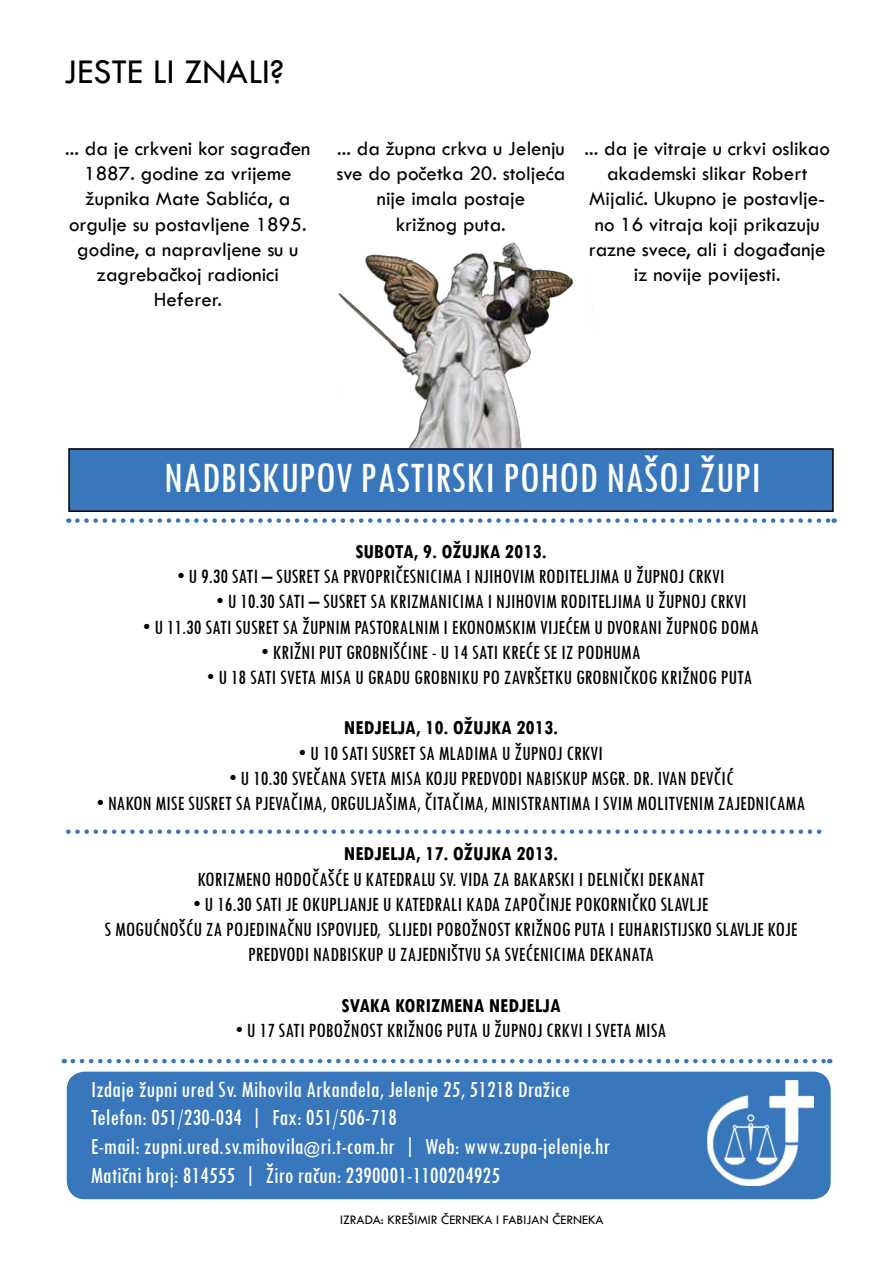
<style>
.page{position:relative;width:893px;height:1263px;background:#fff}
.page>*{position:absolute;margin:0;border:0;box-sizing:border-box;transform-origin:0 0}
.t1{font:condensed 45px "Tw Cen";color:#fff}
.t2{font:36px "Tw Cen";color:#000}
.t3{font:condensed 24px/28.8px "Tw Cen";color:#fff}
.t4{font:condensed 21px/25.2px "Tw Cen";color:#000;text-align:center}
.t5{font:21px/25.2px "Tw Cen";color:#000;text-align:center}
.t6{font:700 condensed 21px "Tw Cen";color:#000}
.t7{font:13.5px "Tw Cen";color:#000}
.s1{font-size:16.5px}
</style>
<div class="page">
<div style="left:69px;top:449px;width:764px;height:62px;background:#3877bc"></div>
<div style="left:68px;top:448px;width:766px;height:64px;border:2px solid #000"></div>
<img style="left:338px;top:243px;width:236px;height:205px">
<div style="left:67px;top:1071px;width:764px;height:128px;background:#3877bc;border-radius:18px"></div>
<img style="left:707px;top:1081px;width:107px;height:105px">
<svg style="left:73px;top:1059px;width:757px;height:4px"></svg>
<svg style="left:77px;top:518px;width:758px;height:5px"></svg>
<svg style="left:68px;top:829px;width:752px;height:5px"></svg>
<h2 class="t2" style="left:64px;top:50px;width:222px">JESTE LI ZNALI?</h2>
<p class="t5" style="left:65px;top:136px;width:247px">... da je crkveni kor sagrađen<br>1887. godine za vrijeme župnika Mate Sablića, a orgulje su postavljene 1895. godine, a napravljene su u zagrebačkoj radionici<br>Heferer.</p>
<p class="t5" style="left:336px;top:136px;width:231px">... da župna crkva u Jelenju sve do početka 20. stoljeća nije imala postaje<br>križnog puta.</p>
<p class="t5" style="left:584px;top:136px;width:247px">... da je vitraje u crkvi oslikao akademski slikar Robert<br>Mijalić. Ukupno je postavlje&shy;no 16 vitraja koji prikazuju razne svece, ali i događanje iz novije povijesti.</p>
<h1 class="t1" style="left:164px;top:450px;width:598px">NADBISKUPOV PASTIRSKI POHOD NAŠOJ ŽUPI</h1>
<p class="t6" style="left:355px;top:539px;width:193px">SUBOTA, 9. OŽUJKA 2013.</p>
<p class="t4" style="left:177px;top:563px;width:549px">• U 9.30 SATI – SUSRET SA PRVOPRIČESNICIMA I NJIHOVIM RODITELJIMA U ŽUPNOJ CRKVI</p>
<p class="t4" style="left:217px;top:589px;width:531px">• U 10.30 SATI – SUSRET SA KRIZMANICIMA I NJIHOVIM RODITELJIMA U ŽUPNOJ CRKVI</p>
<p class="t4" style="left:143px;top:614px;width:617px">• U 11.30 SATI SUSRET SA ŽUPNIM PASTORALNIM I EKONOMSKIM VIJEĆEM U DVORANI ŽUPNOG DOMA</p>
<p class="t4" style="left:261px;top:639px;width:380px">• KRIŽNI PUT GROBNIŠĆINE - U 14 SATI KREĆE SE IZ PODHUMA</p>
<p class="t4" style="left:207px;top:664px;width:546px">• U 18 SATI SVETA MISA U GRADU GROBNIKU PO ZAVRŠETKU GROBNIČKOG KRIŽNOG PUTA</p>
<p class="t6" style="left:344px;top:715px;width:216px">NEDJELJA, 10. OŽUJKA 2013.</p>
<p class="t4" style="left:299px;top:740px;width:305px">• U 10 SATI SUSRET SA MLADIMA U ŽUPNOJ CRKVI</p>
<p class="t4" style="left:229px;top:765px;width:506px">• U 10.30 SVEČANA SVETA MISA KOJU PREDVODI NABISKUP MSGR. DR. IVAN DEVČIĆ</p>
<p class="t4" style="left:97px;top:790px;width:710px">• NAKON MISE SUSRET SA PJEVAČIMA, ORGULJAŠIMA, ČITAČIMA, MINISTRANTIMA I SVIM MOLITVENIM ZAJEDNICAMA</p>
<p class="t6" style="left:344px;top:841px;width:216px">NEDJELJA, 17. OŽUJKA 2013.</p>
<p class="t4" style="left:197px;top:866px;width:509px">KORIZMENO HODOČAŠĆE U KATEDRALU SV. VIDA ZA BAKARSKI I DELNIČKI DEKANAT</p>
<p class="t4" style="left:104px;top:891px;width:695px">• U 16.30 SATI JE OKUPLJANJE U KATEDRALI KADA ZAPOČINJE POKORNIČKO SLAVLJE<br>S MOGUĆNOŠĆU ZA POJEDINAČNU ISPOVIJED, SLIJEDI POBOŽNOST KRIŽNOG PUTA I EUHARISTIJSKO SLAVLJE KOJE<br>PREDVODI NADBISKUP U ZAJEDNIŠTVU SA SVEĆENICIMA DEKANATA</p>
<p class="t6" style="left:341px;top:992px;width:221px">SVAKA KORIZMENA NEDJELJA</p>
<p class="t4" style="left:236px;top:1017px;width:432px">• U 17 SATI POBOŽNOST KRIŽNOG PUTA U ŽUPNOJ CRKVI I SVETA MISA</p>
<p class="t3" style="left:91px;top:1074px;width:521px">Izdaje župni ured Sv. Mihovila Arkanđela, Jelenje 25, 51218 Dražice Telefon: 051/230-034 | Fax: 051/506-718<br>E-mail: zupni.ured.sv.mihovila<span class="s1">@</span>ri.t-com.hr | Web: www.zupa-jelenje.hr Matični broj: 814555 | Žiro račun: 2390001-1100204925</p>
<p class="t7" style="left:340px;top:1211px;width:265px">IZRADA: KREŠIMIR ČERNEKA I FABIJAN ČERNEKA</p>
</div>
